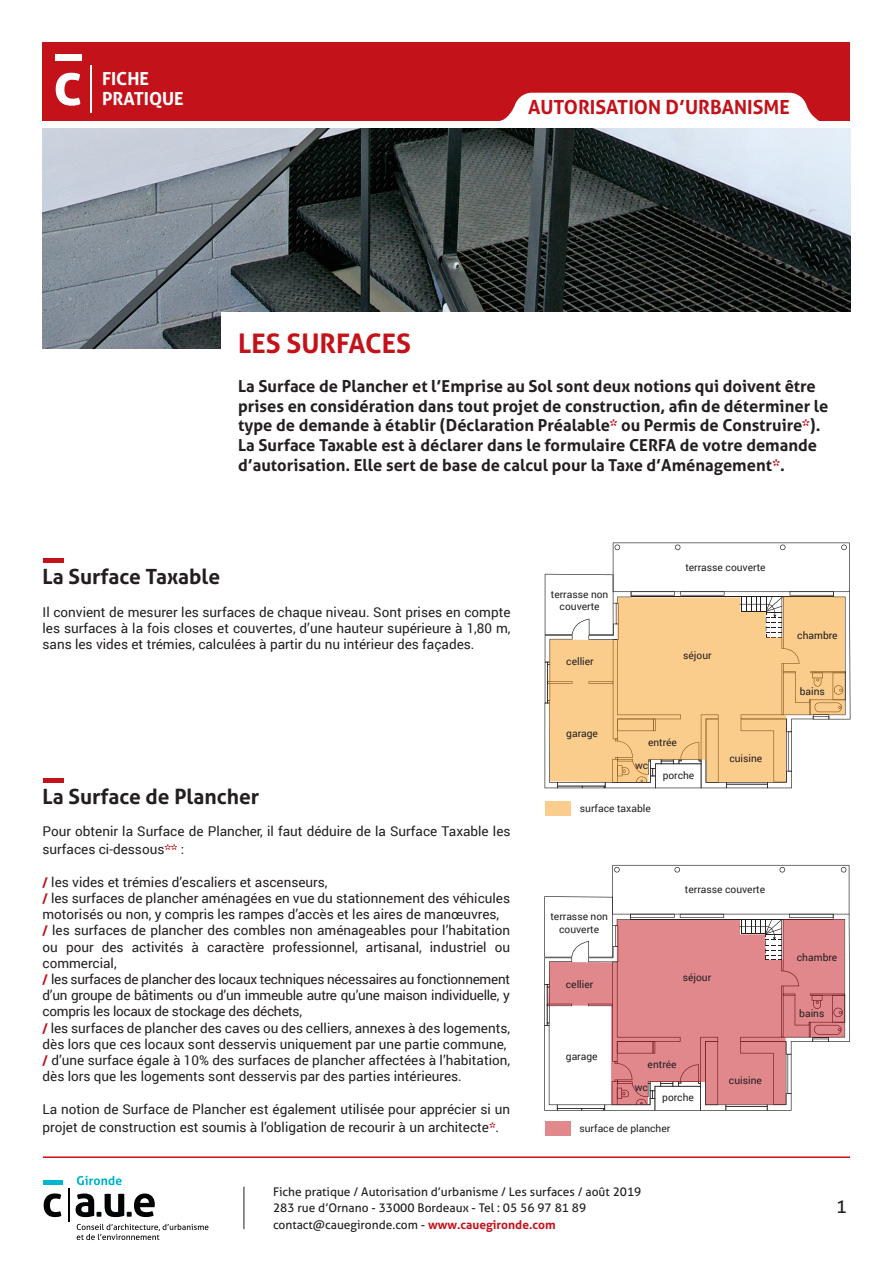
<style>
.page{position:relative;width:893px;height:1263px;background:#fff}
.page>*{position:absolute;margin:0;border:0;box-sizing:border-box;transform-origin:0 0}
.TITRE{font:700 27px "Aller";color:#c4121a}
.Sous_titre_bleu{font:700 21px "Aller";color:#231f20}
.t1{font:700 19.5px "Aller";color:#c4121a}
.t2{font:700 18px/19.5px "Aller";color:#fff}
.t3{font:18px "Aller";color:#231f20}
.t4{font:700 16.5px/19.8px "Aller";color:#231f20}
.Sous_titre_bleu-2{font:13.5px/16.2px "Roboto";color:#231f20}
.t5{font:12px "Aller";color:#231f20}
.t6{font:10.2px/12.3px "Roboto";color:#231f20;text-align:center}
.s1{color:#c4121a}
.s2{font-family:"Aller";font-weight:700;color:#c4121a}
.s3{font-weight:700;color:#c4121a}
</style>
<div class="page">
<div style="left:43px;top:43px;width:807px;height:78px;background:#c4121a"></div>
<hr style="left:244px;top:1186px;width:1px;height:43px;background:#231f20">
<img style="left:43px;top:129px;width:807px;height:220px">
<hr style="left:43px;top:1156px;width:807px;height:2px;background:#c4121a">
<hr style="left:68px;top:1188px;width:1px;height:34px;background:#010203">
<svg style="left:44px;top:1193px;width:17px;height:24px"></svg>
<svg style="left:76px;top:1193px;width:79px;height:24px"></svg>
<div style="left:43px;top:1180px;width:19px;height:5px;background:#00b7ce"></div>
<svg style="left:77px;top:1224px;width:131px;height:16px"></svg>
<svg style="left:77px;top:1176px;width:45px;height:9px"></svg>
<hr style="left:90px;top:66px;width:2px;height:47px;background:#fff">
<svg style="left:56px;top:73px;width:24px;height:33px"></svg>
<div style="left:55px;top:54px;width:27px;height:7px;background:#fff"></div>
<svg style="left:500px;top:93px;width:319px;height:28px;background:#faecec"></svg>
<div style="left:221px;top:313px;width:629px;height:207px;background:#fff"></div>
<div style="left:43px;top:558px;width:21px;height:5px;background:#c4121a"></div>
<div style="left:43px;top:778px;width:21px;height:5px;background:#c4121a"></div>
<svg style="left:544px;top:865px;width:306px;height:246px"></svg>
<svg style="left:548px;top:919px;width:296px;height:185px;fill:#e1888c"></svg>
<div style="left:545px;top:1121px;width:25px;height:14px;background:#e1888c"></div>
<svg style="left:545px;top:542px;width:305px;height:246px"></svg>
<svg style="left:548px;top:597px;width:297px;height:185px;background:#f5cf9a"></svg>
<div style="left:545px;top:801px;width:26px;height:14px;background:#fbcd8d"></div>
<h3 class="t2" style="left:102px;top:69px;width:83px">FICHE<br>PRATIQUE</h3>
<h3 class="t1" style="left:528px;top:95px;width:263px">AUTORISATION D’URBANISME</h3>
<p class="TITRE" style="left:238px;top:327px;width:174px">LES SURFACES</p>
<p class="t4" style="left:238px;top:376px;width:592px">La Surface de Plancher et l’Emprise au Sol sont deux notions qui doivent être prises en considération dans tout projet de construction, afin de déterminer le type de demande à établir (Déclaration Préalable<span class="s1">*</span> ou Permis de Construire<span class="s1">*</span>).</p>
<p class="t4" style="left:238px;top:435px;width:580px">La Surface Taxable est à déclarer dans le formulaire CERFA de votre demande d’autorisation. Elle sert de base de calcul pour la Taxe d’Aménagement<span class="s1">*</span>.</p>
<p class="Sous_titre_bleu" style="left:43px;top:564px;width:179px">La Surface Taxable</p>
<p class="Sous_titre_bleu-2" style="left:43px;top:603px;width:470px;text-align:justify">Il convient de mesurer les surfaces de chaque niveau. Sont prises en compte les surfaces à la fois closes et couvertes, d’une hauteur supérieure à 1,80 m, sans les vides et trémies, calculées à partir du nu intérieur des façades.</p>
<p class="Sous_titre_bleu" style="left:43px;top:783px;width:218px">La Surface de Plancher</p>
<p class="Sous_titre_bleu-2" style="left:43px;top:822px;width:469px;line-height:18px">Pour obtenir la Surface de Plancher, il faut déduire de la Surface Taxable les surfaces ci-dessous<span class="s2">**</span> :</p>
<p class="Sous_titre_bleu-2" style="left:43px;top:873px;width:287px"><span class="s3">/</span> les vides et trémies d’escaliers et ascenseurs,</p>
<p class="Sous_titre_bleu-2" style="left:43px;top:889px;width:469px"><span class="s3">/</span> les surfaces de plancher aménagées en vue du stationnement des véhicules motorisés ou non, y compris les rampes d’accès et les aires de manœuvres,</p>
<p class="Sous_titre_bleu-2" style="left:43px;top:922px;width:469px;text-align:justify"><span class="s3">/</span> les surfaces de plancher des combles non aménageables pour l’habitation ou pour des activités à caractère professionnel, artisanal, industriel ou commercial,</p>
<p class="Sous_titre_bleu-2" style="left:43px;top:970px;width:469px;text-align:justify"><span class="s3">/</span> les surfaces de plancher des locaux techniques nécessaires au fonctionnement d’un groupe de bâtiments ou d’un immeuble autre qu’une maison individuelle, y compris les locaux de stockage des déchets,</p>
<p class="Sous_titre_bleu-2" style="left:43px;top:1019px;width:469px"><span class="s3">/</span> les surfaces de plancher des caves ou des celliers, annexes à des logements, dès lors que ces locaux sont desservis uniquement par une partie commune,</p>
<p class="Sous_titre_bleu-2" style="left:43px;top:1051px;width:469px"><span class="s3">/</span> d’une surface égale à 10% des surfaces de plancher affectées à l’habitation, dès lors que les logements sont desservis par des parties intérieures.</p>
<p class="Sous_titre_bleu-2" style="left:43px;top:1099px;width:469px;line-height:18px">La notion de Surface de Plancher est également utilisée pour apprécier si un projet de construction est soumis à l’obligation de recourir à un architecte<span class="s2">*</span>.</p>
<p class="t6" style="left:551px;top:588px;width:59px">terrasse non couverte</p>
<p class="t6" style="left:566px;top:655px;width:29px">cellier</p>
<p class="t6" style="left:566px;top:727px;width:33px">garage</p>
<p class="t6" style="left:685px;top:561px;width:82px">terrasse couverte</p>
<p class="t6" style="left:683px;top:649px;width:30px">séjour</p>
<p class="t6" style="left:648px;top:735px;width:30px">entrée</p>
<p class="t6" style="left:635px;top:759px;width:15px">wc</p>
<p class="t6" style="left:663px;top:769px;width:33px">porche</p>
<p class="t6" style="left:729px;top:751px;width:34px">cuisine</p>
<p class="t6" style="left:580px;top:801px;width:72px">surface taxable</p>
<p class="t6" style="left:550px;top:910px;width:59px">terrasse non couverte</p>
<p class="t6" style="left:566px;top:977px;width:29px">cellier</p>
<p class="t6" style="left:685px;top:883px;width:82px">terrasse couverte</p>
<p class="t6" style="left:683px;top:971px;width:30px">séjour</p>
<p class="t6" style="left:566px;top:1050px;width:33px">garage</p>
<p class="t6" style="left:648px;top:1058px;width:30px">entrée</p>
<p class="t6" style="left:635px;top:1081px;width:15px">wc</p>
<p class="t6" style="left:662px;top:1091px;width:33px">porche</p>
<p class="t6" style="left:579px;top:1121px;width:92px">surface de plancher</p>
<p class="t6" style="left:729px;top:1074px;width:34px">cuisine</p>
<p class="t5" style="left:273px;top:1184px;width:370px">Fiche pratique / Autorisation d’urbanisme / Les surfaces / août 2019</p>
<p class="t5" style="left:273px;top:1201px;width:315px">283 rue d’Ornano - 33000 Bordeaux - Tel : 05 56 97 81 89</p>
<p class="t5" style="left:273px;top:1217px;width:284px">contact@cauegironde.com - <span class="s3">www.cauegironde.com</span></p>
<p class="t6" style="left:797px;top:628px;width:42px">chambre</p>
<p class="t6" style="left:800px;top:684px;width:27px">bains</p>
<p class="t6" style="left:797px;top:951px;width:42px">chambre</p>
<p class="t6" style="left:799px;top:1007px;width:27px">bains</p>
<p class="t3" style="left:836px;top:1195px;width:12px">1</p>
</div>
